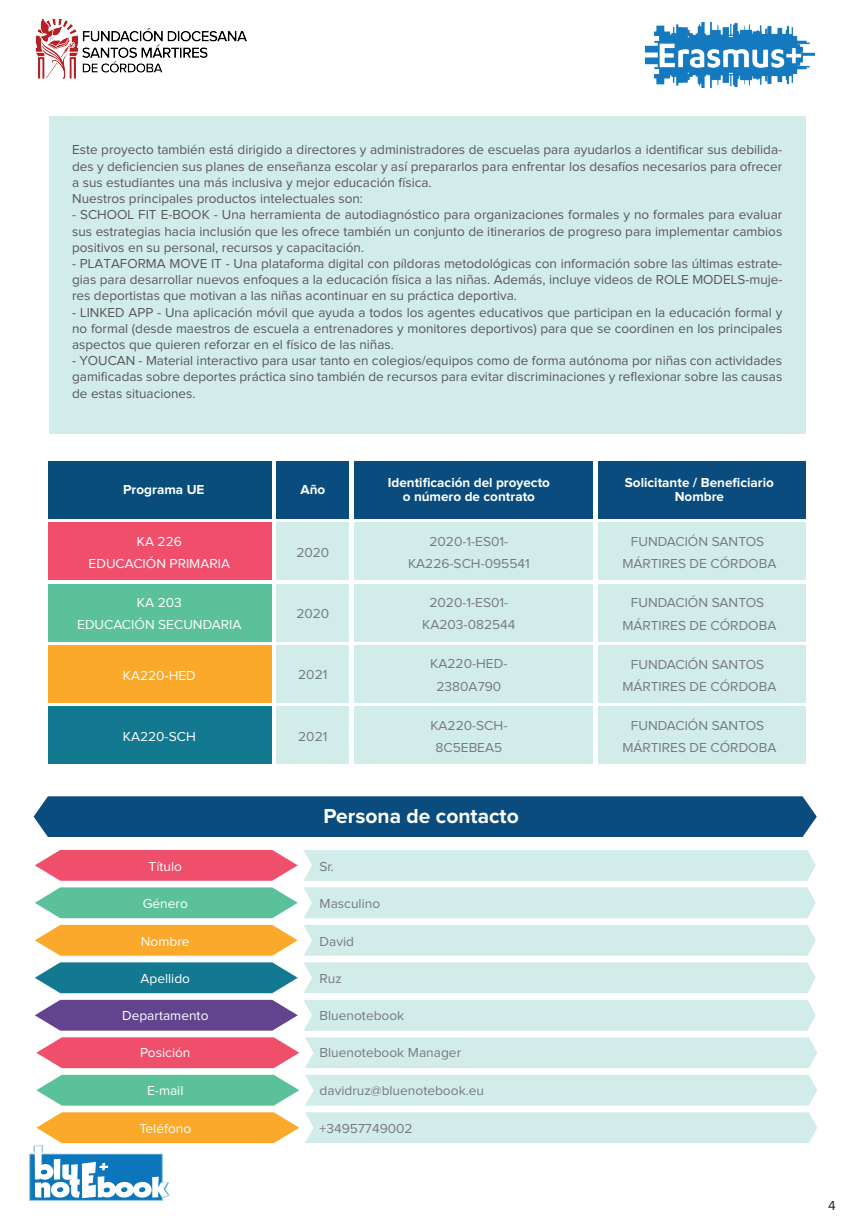
<style>
.page{position:relative;width:851px;height:1226px;background:#fff}
.page>*{position:absolute;margin:0;border:0;box-sizing:border-box;transform-origin:0 0}
.t1{font:700 21px "Proxima Nova";color:#fff}
.t2{font:13.5px/16.2px "Proxima Nova";color:#57585a;text-align:justify}
.t3{font:13.5px/22.5px "Proxima Nova";color:#767b7f;text-align:center}
.t4{font:13.5px/22.5px "Proxima Nova";color:#fff;text-align:center}
.t5{font:700 13.5px/14.9px "Proxima Nova";color:#fff;text-align:center}
.t6{font:13.5px "Proxima Nova";color:#231f20}
</style>
<div class="page">
<div style="left:48px;top:116px;width:757px;height:317px;background:#d2ece9"></div>
<img style="left:36px;top:18px;width:211px;height:61px">
<div style="left:48px;top:461px;width:224px;height:57px;background:#094d7d"></div>
<div style="left:354px;top:461px;width:238px;height:57px;background:#094c7d"></div>
<div style="left:597px;top:461px;width:208px;height:57px;background:#094c7d"></div>
<div style="left:276px;top:461px;width:73px;height:57px;background:#094c7d"></div>
<div style="left:48px;top:522px;width:224px;height:58px;background:#ef4f6b"></div>
<div style="left:354px;top:522px;width:238px;height:58px;background:#d2ece9"></div>
<div style="left:597px;top:522px;width:208px;height:58px;background:#d2ece9"></div>
<div style="left:276px;top:522px;width:73px;height:58px;background:#d2ece9"></div>
<div style="left:48px;top:584px;width:224px;height:57px;background:#5bc19b"></div>
<div style="left:354px;top:584px;width:238px;height:57px;background:#d2ece9"></div>
<div style="left:597px;top:584px;width:208px;height:57px;background:#d2ece9"></div>
<div style="left:276px;top:584px;width:73px;height:57px;background:#d2ece9"></div>
<div style="left:48px;top:645px;width:224px;height:57px;background:#faa92b"></div>
<div style="left:354px;top:645px;width:238px;height:57px;background:#d2ece9"></div>
<div style="left:597px;top:645px;width:208px;height:57px;background:#d2ece9"></div>
<div style="left:276px;top:645px;width:73px;height:57px;background:#d2ece9"></div>
<div style="left:48px;top:706px;width:224px;height:58px;background:#137991"></div>
<div style="left:354px;top:706px;width:238px;height:58px;background:#d2ece9"></div>
<div style="left:597px;top:706px;width:208px;height:58px;background:#d2ece9"></div>
<div style="left:276px;top:706px;width:73px;height:58px;background:#d2ece9"></div>
<div style="left:34px;top:796px;width:782px;height:41px;background:#094c7d"></div>
<div style="left:303px;top:850px;width:512px;height:31px;background:#d2ece9"></div>
<div style="left:303px;top:887px;width:512px;height:31px;background:#d2ece9"></div>
<div style="left:303px;top:925px;width:512px;height:31px;background:#d2ece9"></div>
<div style="left:303px;top:962px;width:512px;height:31px;background:#d2ece9"></div>
<div style="left:303px;top:1000px;width:512px;height:30px;background:#d2ece9"></div>
<svg style="left:35px;top:850px;width:262px;height:31px;background:#f06079"></svg>
<svg style="left:35px;top:887px;width:262px;height:31px;background:#6cc7a5"></svg>
<svg style="left:35px;top:925px;width:262px;height:31px;background:#fab140"></svg>
<svg style="left:35px;top:962px;width:262px;height:31px;background:#2b869c"></svg>
<svg style="left:35px;top:1000px;width:262px;height:30px;background:#705497"></svg>
<div style="left:305px;top:1037px;width:511px;height:31px;background:#d2ece9"></div>
<div style="left:305px;top:1075px;width:511px;height:30px;background:#d2ece9"></div>
<div style="left:305px;top:1112px;width:511px;height:31px;background:#d2ece9"></div>
<svg style="left:36px;top:1037px;width:263px;height:31px;background:#f0617a"></svg>
<svg style="left:36px;top:1075px;width:263px;height:30px;background:#6ac6a4"></svg>
<svg style="left:36px;top:1112px;width:263px;height:31px;background:#fab241"></svg>
<img style="left:645px;top:22px;width:169px;height:66px">
<img style="left:29px;top:1145px;width:140px;height:55px">
<p class="t2" style="left:72px;top:142px;width:711px;text-align:left">Este proyecto también está dirigido a directores y administradores de escuelas para ayudarlos a identificar sus debilida&shy;des y deficiencien sus planes de enseñanza escolar y así prepararlos para enfrentar los desafíos necesarios para ofrecer a sus estudiantes una más inclusiva y mejor educación física.<br>Nuestros principales productos intelectuales son:</p>
<p class="t2" style="left:72px;top:207px;width:711px">- SCHOOL FIT E-BOOK - Una herramienta de autodiagnóstico para organizaciones formales y no formales para evaluar sus estrategias hacia inclusión que les ofrece también un conjunto de itinerarios de progreso para implementar cambios positivos en su personal, recursos y capacitación.</p>
<p class="t2" style="left:72px;top:256px;width:711px">- PLATAFORMA MOVE IT - Una plataforma digital con píldoras metodológicas con información sobre las últimas estrate&shy;gias para desarrollar nuevos enfoques a la educación física a las niñas. Además, incluye videos de ROLE MODELS-muje&shy;res deportistas que motivan a las niñas acontinuar en su práctica deportiva.</p>
<p class="t2" style="left:72px;top:304px;width:711px">- LINKED APP - Una aplicación móvil que ayuda a todos los agentes educativos que participan en la educación formal y no formal (desde maestros de escuela a entrenadores y monitores deportivos) para que se coordinen en los principales aspectos que quieren reforzar en el físico de las niñas.</p>
<p class="t2" style="left:72px;top:353px;width:711px">- YOUCAN - Material interactivo para usar tanto en colegios/equipos como de forma autónoma por niñas con actividades gamificadas sobre deportes práctica sino también de recursos para evitar discriminaciones y reflexionar sobre las causas de estas situaciones.</p>
<p class="t5" style="left:123px;top:482px;width:83px">Programa UE</p>
<p class="t5" style="left:300px;top:482px;width:26px">Año</p>
<p class="t5" style="left:387px;top:475px;width:164px">Identificación del proyecto o número de contrato</p>
<p class="t5" style="left:624px;top:475px;width:150px">Solicitante / Beneficiario<br>Nombre</p>
<p class="t4" style="left:89px;top:530px;width:143px">KA 226<br>EDUCACIÓN PRIMARIA</p>
<p class="t4" style="left:77px;top:591px;width:166px">KA 203<br>EDUCACIÓN SECUNDARIA</p>
<p class="t3" style="left:622px;top:531px;width:155px">FUNDACIÓN SANTOS<br>MÁRTIRES DE CÓRDOBA</p>
<p class="t3" style="left:622px;top:592px;width:155px">FUNDACIÓN SANTOS<br>MÁRTIRES DE CÓRDOBA</p>
<p class="t3" style="left:622px;top:653px;width:155px">FUNDACIÓN SANTOS<br>MÁRTIRES DE CÓRDOBA</p>
<p class="t3" style="left:622px;top:715px;width:155px">FUNDACIÓN SANTOS<br>MÁRTIRES DE CÓRDOBA</p>
<p class="t3" style="left:408px;top:530px;width:123px">2020-1-ES01-<br>KA226-SCH-095541</p>
<p class="t3" style="left:422px;top:591px;width:95px">2020-1-ES01-<br>KA203-082544</p>
<p class="t3" style="left:430px;top:653px;width:79px">KA220-HED-<br>2380A790</p>
<p class="t3" style="left:430px;top:714px;width:79px">KA220-SCH-<br>8C5EBEA5</p>
<p class="t3" style="left:296px;top:542px;width:34px">2020</p>
<p class="t3" style="left:296px;top:603px;width:34px">2020</p>
<p class="t3" style="left:298px;top:664px;width:31px">2021</p>
<p class="t4" style="left:123px;top:664px;width:74px">KA220-HED</p>
<p class="t3" style="left:298px;top:725px;width:31px">2021</p>
<p class="t4" style="left:123px;top:726px;width:74px">KA220-SCH</p>
<p class="t4" style="left:148px;top:856px;width:35px">Título</p>
<h1 class="t1" style="left:323px;top:804px;width:197px">Persona de contacto</h1>
<p class="t3" style="left:319px;top:856px;width:16px">Sr.</p>
<p class="t4" style="left:143px;top:892px;width:47px">Género</p>
<p class="t3" style="left:319px;top:892px;width:62px">Masculino</p>
<p class="t4" style="left:141px;top:930px;width:50px">Nombre</p>
<p class="t4" style="left:140px;top:968px;width:51px">Apellido</p>
<p class="t4" style="left:122px;top:1004px;width:88px">Departamento</p>
<p class="t4" style="left:140px;top:1042px;width:52px">Posición</p>
<p class="t3" style="left:319px;top:930px;width:36px">David</p>
<p class="t3" style="left:319px;top:968px;width:24px">Ruz</p>
<p class="t3" style="left:319px;top:1004px;width:86px">Bluenotebook</p>
<p class="t3" style="left:319px;top:1042px;width:143px">Bluenotebook Manager</p>
<p class="t4" style="left:147px;top:1079px;width:38px">E-mail</p>
<p class="t3" style="left:319px;top:1079px;width:166px">davidruz@bluenotebook.eu</p>
<p class="t4" style="left:139px;top:1118px;width:53px">Teléfono</p>
<p class="t3" style="left:319px;top:1118px;width:94px">+34957749002</p>
<p class="t6" style="left:827px;top:1199px;width:9px">4</p>
</div>
